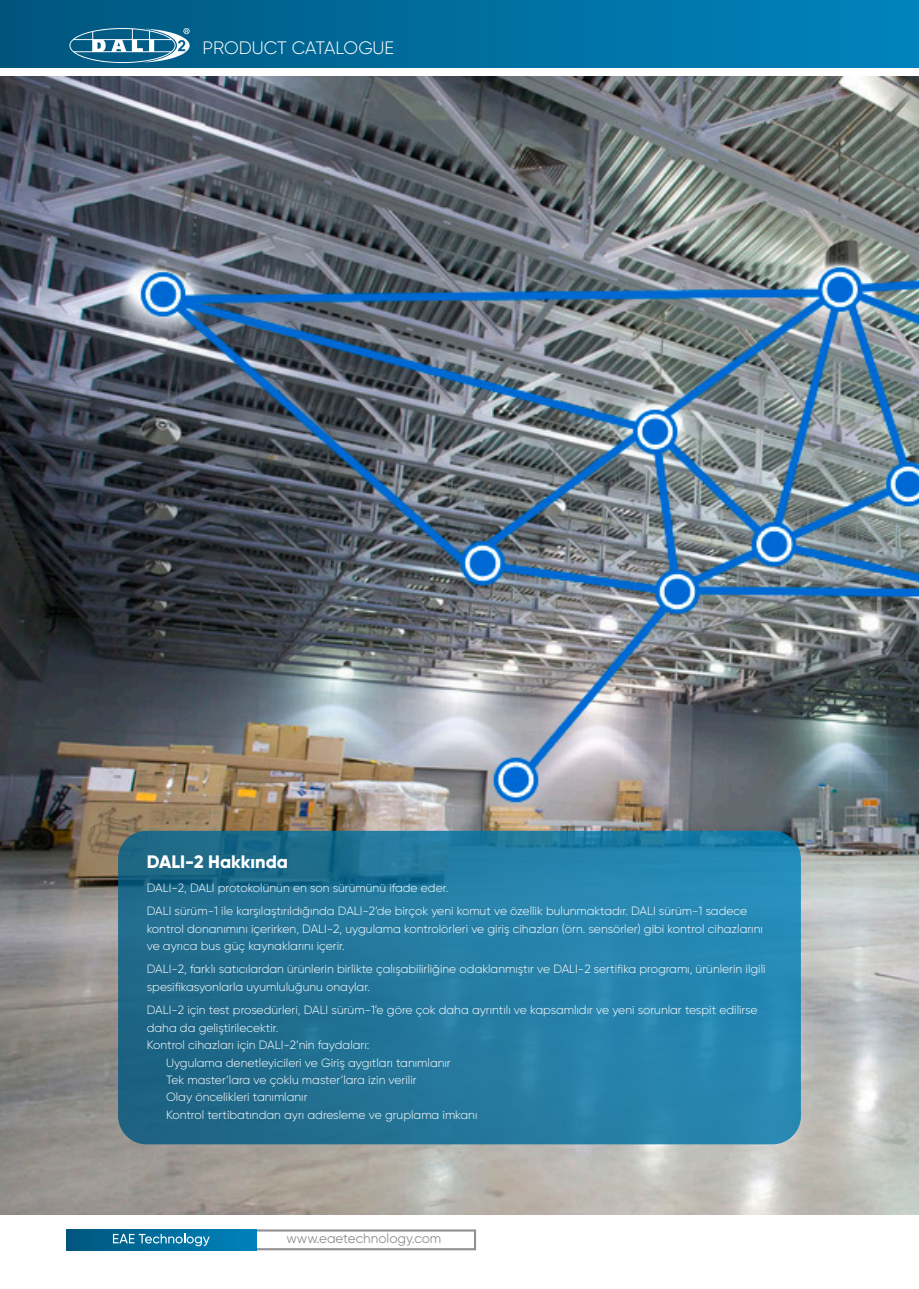
<style>
.page{position:relative;width:919px;height:1289px;background:#fff}
.page>*{position:absolute;margin:0;border:0;box-sizing:border-box;transform-origin:0 0}
.t1{font:300 18px "Gilroy";letter-spacing:-.005em;color:#fff}
.t2{font:800 18px "Gilroy";color:#fff}
.t3{font:13.5px "Gilroy";color:#8e9092}
.t4{font:300 12px/17.4px "Gilroy";color:#fff}
</style>
<div class="page">
<svg style="left:256px;top:1229px;width:220px;height:21px"></svg>
<div style="left:67px;top:1229px;width:189px;height:21px;background:linear-gradient(to right,#00567d,#0083bc)"></div>
<svg style="left:113px;top:1233px;width:97px;height:13px"></svg>
<div style="left:0;top:0;width:906px;height:67px;background:linear-gradient(to right,#00567d,#0083bd)"></div>
<div style="left:906px;top:0;width:12px;height:67px;background:#0082bc"></div>
<svg style="left:69px;top:28px;width:121px;height:35px;background:#4487a6"></svg>
<img style="left:1px;top:77px;width:917px;height:1137px">
<div style="left:118px;top:830px;width:682px;height:314px;background:linear-gradient(to right,#1e6684,#298ebb);border-radius:28px"></div>
<h1 class="t1" style="left:202px;top:36px;width:193px">PRODUCT CATALOGUE</h1>
<p class="t2" style="left:147px;top:850px;width:143px">DALI-2 Hakkında</p>
<p class="t4" style="left:147px;top:878px;width:303px">DALI-2, DALI protokolünün en son sürümünü ifade eder.</p>
<p class="t4" style="left:147px;top:902px;width:617px">DALI sürüm-1 ile karşılaştırıldığında DALI-2’de birçok yeni komut ve özellik bulunmaktadır. DALI sürüm-1 sadece kontrol donanımını içerirken, DALI-2, uygulama kontrolörleri ve giriş cihazları (örn. sensörler) gibi kontrol cihazlarını ve ayrıca bus güç kaynaklarını içerir.</p>
<p class="t4" style="left:147px;top:960px;width:620px">DALI-2, farklı satıcılardan ürünlerin birlikte çalışabilirliğine odaklanmıştır ve DALI-2 sertifika programı, ürünlerin ilgili spesifikasyonlarla uyumluluğunu onaylar.</p>
<p class="t4" style="left:147px;top:1001px;width:612px">DALI-2 için test prosedürleri, DALI sürüm-1’e göre çok daha ayrıntılı ve kapsamlıdır ve yeni sorunlar tespit edilirse daha da geliştirilecektir.</p>
<p class="t4" style="left:147px;top:1036px;width:224px">Kontrol cihazları için DALI-2’nin faydaları:</p>
<p class="t4" style="left:166px;top:1053px;width:286px">Uygulama denetleyicileri ve Giriş aygıtları tanımlanır</p>
<p class="t4" style="left:166px;top:1070px;width:252px">Tek master’lara ve çoklu master’lara izin verilir</p>
<p class="t4" style="left:166px;top:1088px;width:143px">Olay öncelikleri tanımlanır</p>
<p class="t4" style="left:166px;top:1105px;width:313px">Kontrol tertibatından ayrı adresleme ve gruplama imkanı</p>
<p class="t3" style="left:286px;top:1230px;width:156px">www.eaetechnology.com</p>
</div>
